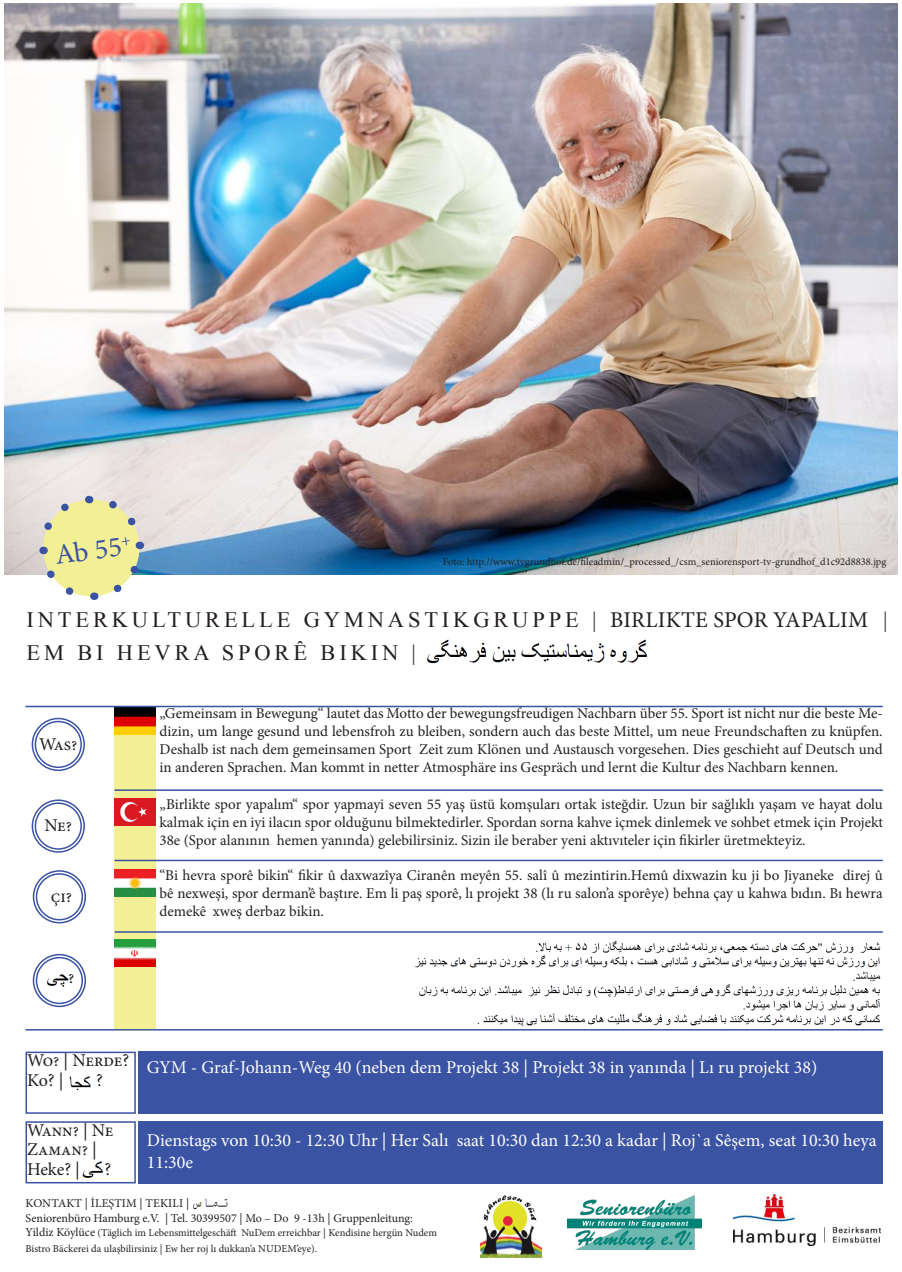
<style>
.page{position:relative;width:902px;height:1272px;background:#fff}
.page>*{position:absolute;margin:0;border:0;box-sizing:border-box;transform-origin:0 0}
.t1{font:28.5px "Minion Pro";color:#3a53a3}
.t2{font:22.5px "Mongolian Baiti";letter-spacing:.17em;color:#231f20}
.t3{font:18px/21.6px "Minion Pro";color:#fff}
.t4{font:18px/19.5px "Minion Pro";letter-spacing:-.01em;color:#231f20}
.t5{font:15px/18px "Minion Pro";color:#231f20;text-align:justify}
.t6{font:12px "Minion Pro";color:#231f20}
.t7{font:10.5px/16.2px "Minion Pro";color:#231f20}
.s1{font-family:"Minion Pro"}
.s2{font-size:12px}
</style>
<div class="page">
<div style="left:138px;top:1051px;width:744px;height:62px;background:#3a53a3"></div>
<div style="left:138px;top:1121px;width:744px;height:62px;background:#3a53a3"></div>
<div style="left:114px;top:707px;width:41px;height:322px;background:#f3ef94"></div>
<img style="left:4px;top:4px;width:893px;height:570px">
<img style="left:567px;top:1195px;width:134px;height:54px">
<img style="left:480px;top:1195px;width:62px;height:62px">
<img style="left:733px;top:1194px;width:147px;height:51px">
<div style="left:26px;top:1051px;width:110px;height:62px;border:2px solid #3a53a3"></div>
<div style="left:26px;top:1121px;width:110px;height:62px;border:2px solid #3a53a3"></div>
<img style="left:114px;top:707px;width:41px;height:27px">
<img style="left:114px;top:798px;width:41px;height:27px">
<img style="left:114px;top:869px;width:41px;height:27px">
<img style="left:114px;top:939px;width:41px;height:27px">
<img style="left:83px;top:1161px;width:19px;height:17px">
<img style="left:69px;top:1076px;width:22px;height:13px">
<img style="left:46px;top:974px;width:23px;height:13px">
<img style="left:414px;top:940px;width:466px;height:86px">
<hr style="left:114px;top:789px;width:768px;height:2px;background:#3a53a3">
<hr style="left:114px;top:859px;width:768px;height:2px;background:#3a53a3">
<hr style="left:114px;top:931px;width:768px;height:1px;background:#3a53a3">
<hr style="left:26px;top:1029px;width:856px;height:1px;background:#3a53a3">
<hr style="left:26px;top:705px;width:856px;height:2px;background:#3a53a3">
<div style="left:32px;top:717px;width:53px;height:54px;border:1px solid #3a53a3;border-radius:50%"></div>
<div style="left:35px;top:720px;width:47px;height:48px;border:1px solid #3a53a3;border-radius:50%"></div>
<div style="left:32px;top:799px;width:53px;height:53px;border:1px solid #3a53a3;border-radius:50%"></div>
<div style="left:35px;top:802px;width:47px;height:47px;border:1px solid #3a53a3;border-radius:50%"></div>
<div style="left:33px;top:870px;width:53px;height:53px;border:1px solid #3a53a3;border-radius:50%"></div>
<div style="left:36px;top:873px;width:47px;height:47px;border:1px solid #3a53a3;border-radius:50%"></div>
<div style="left:33px;top:953px;width:53px;height:54px;border:1px solid #3a53a3;border-radius:50%"></div>
<div style="left:36px;top:956px;width:47px;height:48px;border:1px solid #3a53a3;border-radius:50%"></div>
<img style="left:426px;top:639px;width:221px;height:25px">
<img style="left:193px;top:1198px;width:35px;height:12px">
<svg style="left:35px;top:491px;width:112px;height:109px;background:#e5e4b3"></svg>
<p class="t1" style="left:53px;top:536px;width:69px;rotate:-8deg">Ab 55</p>
<p class="t7" style="left:443px;top:553px;width:445px">Foto: http://www.tvgrundhof.de/fileadmin/_processed_/csm_seniorensport-tv-grundhof_d1c92d8838.jpg</p>
<p class="t2" style="left:26px;top:607px;width:862px">INTERKULTURELLE GYMNASTIKGRUPPE | <span class="s1">BIRLIKTE SPOR YAPALIM</span> |</p>
<p class="t2" style="left:26px;top:640px;width:391px">EM BI HEVRA SPORÊ BIKIN |</p>
<p class="t4" style="left:39px;top:735px;width:40px">Was?</p>
<p class="t4" style="left:44px;top:815px;width:29px">Ne?</p>
<p class="t4" style="left:51px;top:886px;width:23px">çi?</p>
<p class="t4" style="left:68px;top:968px;width:8px">?</p>
<p class="t5" style="left:159px;top:704px;width:724px">„Gemeinsam in Bewegung“ lautet das Motto der bewegungsfreudigen Nachbarn über 55. Sport ist nicht nur die beste Me&shy;dizin, um lange gesund und lebensfroh zu bleiben, sondern auch das beste Mittel, um neue Freundschaften zu knüpfen.<br>Deshalb ist nach dem gemeinsamen Sport Zeit zum Klönen und Austausch vorgesehen. Dies geschieht auf Deutsch und in anderen Sprachen. Man kommt in netter Atmosphäre ins Gespräch und lernt die Kultur des Nachbarn kennen.</p>
<p class="t5" style="left:159px;top:795px;width:724px">„Birlikte spor yapalım“ spor yapmayi seven 55 yaş üstü komşuları ortak isteğdir. Uzun bir sağlıklı yaşam ve hayat dolu kalmak için en iyi ilacın spor olduğunu bilmektedirler. Spordan sorna kahve içmek dinlemek ve sohbet etmek için Projekt 38e (Spor alanının hemen yanında) gelebilirsiniz. Sizin ile beraber yeni aktıvıteler için fikirler üretmekteyiz.</p>
<p class="t5" style="left:159px;top:866px;width:724px">“Bi hevra sporê bikin“ fikir û daxwazîya Ciranên meyên 55. salî û mezintirin.Hemû dixwazin ku ji bo Jiyaneke direj û bê nexweşi, spor derman’ê baştıre. Em li paş sporê, lı projekt 38 (lı ru salon’a sporêye) behna çay u kahwa bıdın. Bı hewra demekê xweş derbaz bikin.</p>
<p class="t4" style="left:27px;top:1050px;width:104px">Wo? | Nerde?</p>
<p class="t4" style="left:27px;top:1070px;width:38px">Ko? |</p>
<p class="t4" style="left:96px;top:1070px;width:8px">?</p>
<p class="t4" style="left:27px;top:1120px;width:88px">Wann? | Ne<br>Zaman? |</p>
<p class="t4" style="left:27px;top:1159px;width:54px">Heke? |</p>
<p class="t4" style="left:105px;top:1159px;width:8px">?</p>
<p class="t3" style="left:147px;top:1056px;width:672px">GYM - Graf-Johann-Weg 40 (neben dem Projekt 38 | Projekt 38 in yanında | Lı ru projekt 38)</p>
<p class="t3" style="left:147px;top:1129px;width:731px">Dienstags von 10:30 - 12:30 Uhr | Her Salı saat 10:30 dan 12:30 a kadar | Roj`a Sêşem, seat 10:30 heya<br>11:30e</p>
<p class="t6" style="left:26px;top:1195px;width:165px">KONTAKT | İLEŞTIM | TEKILI |</p>
<p class="t6" style="left:26px;top:1209px;width:389px">Seniorenbüro Hamburg e.V. | Tel. 30399507 | Mo – Do 9 -13h | Gruppenleitung:</p>
<p class="t7" style="left:26px;top:1224px;width:413px"><span class="s2">Yildiz Köylüce</span> (Täglich im Lebensmittelgeschäft NuDem erreichbar | Kendisine hergün Nudem<br>Bistro Bäckerei da ulaşbilirsiniz | Ew her roj lı dukkan’a NUDEM’eye).</p>
</div>
